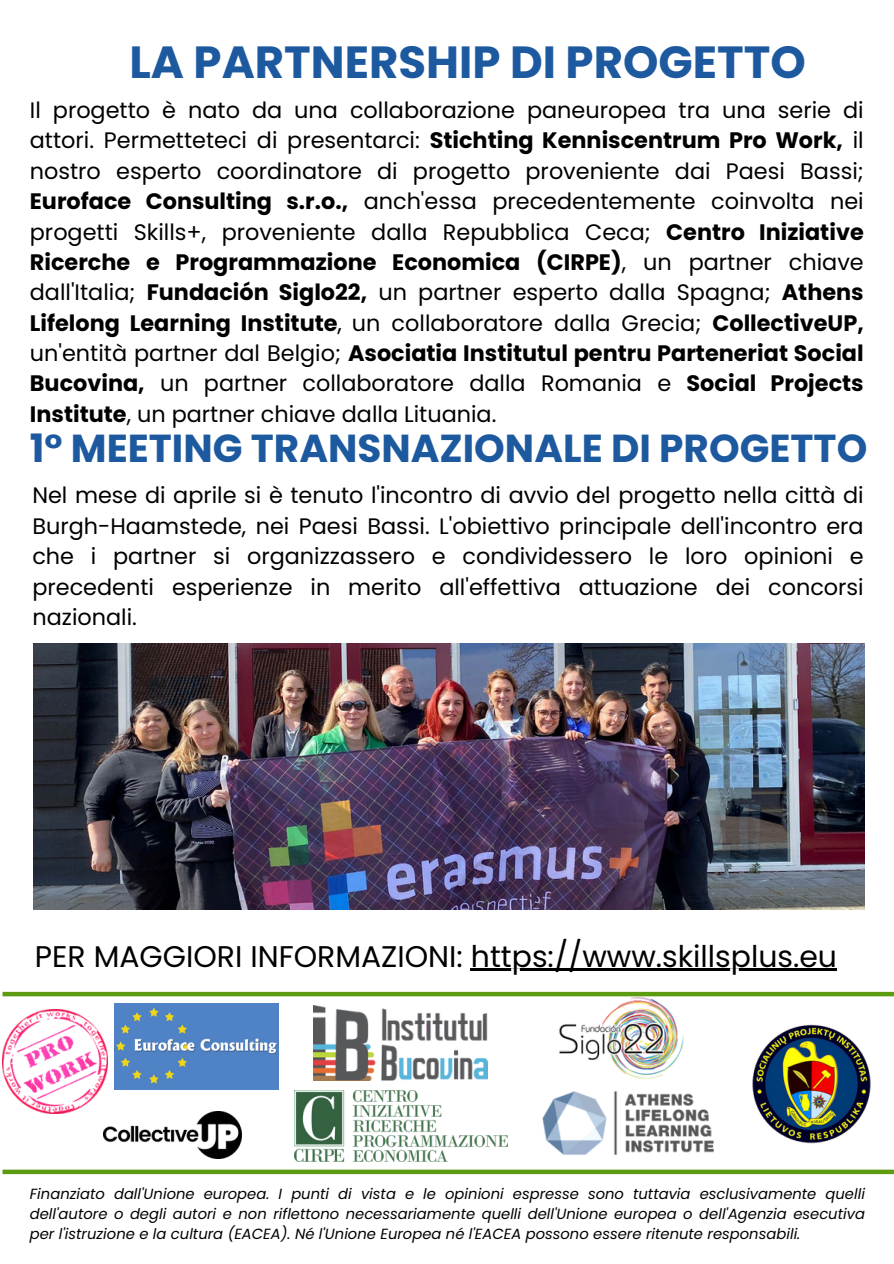
<style>
.page{position:relative;width:894px;height:1264px;background:#fff}
.page>*{position:absolute;margin:0;border:0;box-sizing:border-box;transform-origin:0 0}
.t1{font:700 45px "Poppins";color:#1d599f}
.t2{font:700 39px "Poppins";color:#1d599f}
.t3{font:29.85px "Poppins";color:#000}
.t4{font:22.35px/30.3px "Poppins";color:#000;text-align:justify}
.t5{font:italic 14.7px/20.1px "Poppins";color:#000;text-align:justify}
.s1{font-weight:700}
</style>
<div class="page">
<div style="left:3px;top:991px;width:890px;height:5px;background:#5d9b11"></div>
<div style="left:3px;top:1169px;width:890px;height:5px;background:#5d9b11"></div>
<img style="left:3px;top:1009px;width:104px;height:104px">
<img style="left:114px;top:1003px;width:164px;height:86px">
<img style="left:103px;top:1111px;width:138px;height:47px">
<img style="left:294px;top:1090px;width:213px;height:71px">
<img style="left:555px;top:996px;width:130px;height:83px">
<img style="left:313px;top:1005px;width:174px;height:75px">
<img style="left:542px;top:1091px;width:172px;height:64px">
<img style="left:34px;top:643px;width:830px;height:266px">
<img style="left:752px;top:1024px;width:119px;height:119px">
<hr style="left:471px;top:968px;width:365px;height:3px;background:#000">
<p class="t1" style="left:129px;top:31px;width:677px">LA PARTNERSHIP DI PROGETTO</p>
<p class="t4" style="left:30px;top:95px;width:835px">Il progetto è nato da una collaborazione paneuropea tra una serie di attori. Permetteteci di presentarci: <span class="s1">Stichting Kenniscentrum Pro Work,</span> il nostro esperto coordinatore di progetto proveniente dai Paesi Bassi; <span class="s1">Euroface Consulting s.r.o.,</span> anch'essa precedentemente coinvolta nei progetti Skills+, proveniente dalla Repubblica Ceca; <span class="s1">Centro Iniziative Ricerche e Programmazione Economica (CIRPE)</span>, un partner chiave dall'Italia; <span class="s1">Fundación Siglo22,</span> un partner esperto dalla Spagna; <span class="s1">Athens Lifelong Learning Institute</span>, un collaboratore dalla Grecia; <span class="s1">CollectiveUP, </span>un'entità partner dal Belgio; <span class="s1">Asociatia Institutul pentru Parteneriat Social Bucovina,</span> un partner collaboratore dalla Romania e <span class="s1">Social Projects Institute</span>, un partner chiave dalla Lituania.</p>
<p class="t2" style="left:30px;top:421px;width:838px">1° MEETING TRANSNAZIONALE DI PROGETTO</p>
<p class="t4" style="left:32px;top:480px;width:832px">Nel mese di aprile si è tenuto l'incontro di avvio del progetto nella città di Burgh-Haamstede, nei Paesi Bassi. L'obiettivo principale dell'incontro era che i partner si organizzassero e condividessero le loro opinioni e precedenti esperienze in merito all'effettiva attuazione dei concorsi nazionali.</p>
<p class="t3" style="left:35px;top:935px;width:803px">PER MAGGIORI INFORMAZIONI: https://www.skillsplus.eu</p>
<p class="t5" style="left:30px;top:1183px;width:836px">Finanziato dall'Unione europea. I punti di vista e le opinioni espresse sono tuttavia esclusivamente quelli dell'autore o degli autori e non riflettono necessariamente quelli dell'Unione europea o dell'Agenzia esecutiva per l'istruzione e la cultura (EACEA). Né l'Unione Europea né l'EACEA possono essere ritenute responsabili.</p>
</div>
